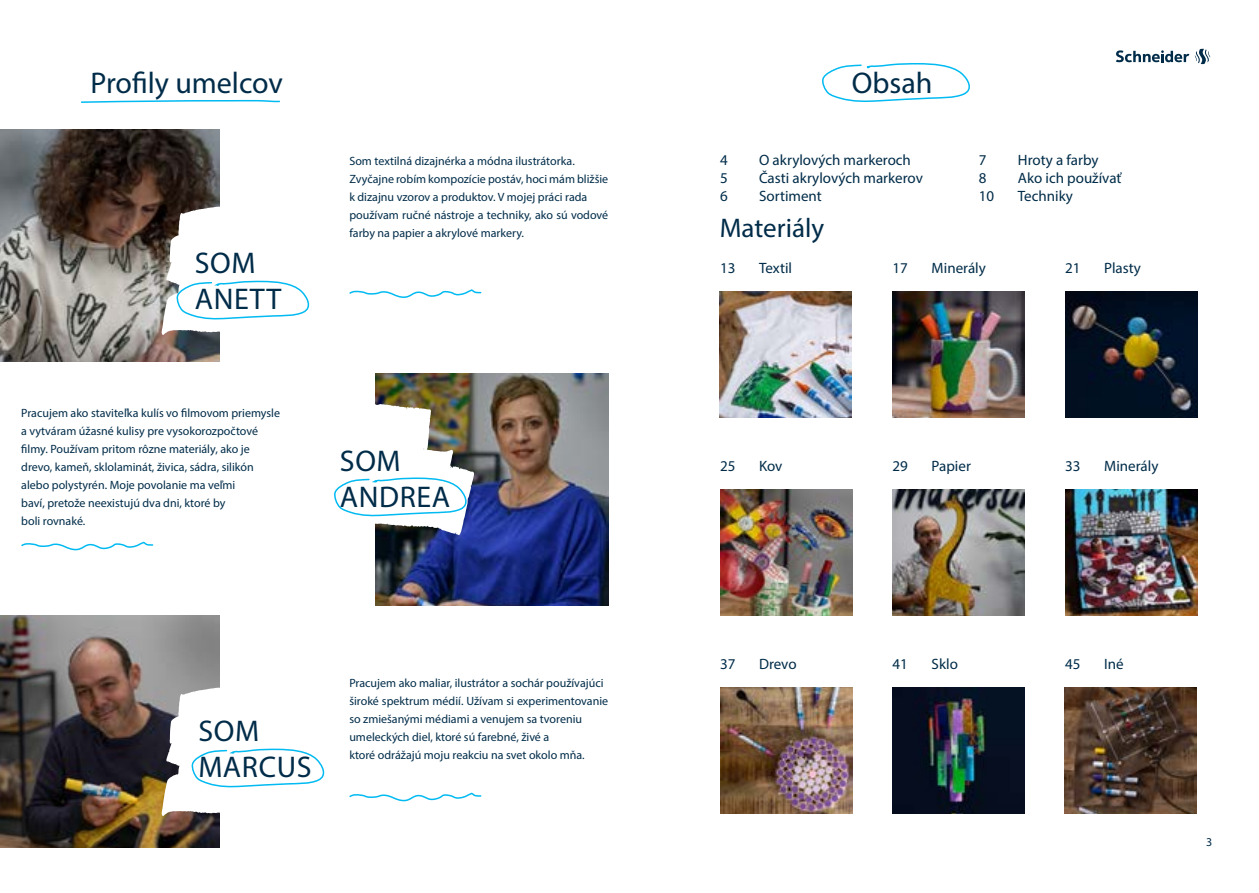
<style>
.page{position:relative;width:1259px;height:893px;background:#fff}
.page>*{position:absolute;margin:0;border:0;box-sizing:border-box;transform-origin:0 0}
.t1{font:30px/36px "Myriad Pro";letter-spacing:.02em;color:#002c49}
.t2{font:30px "Myriad Pro";color:#002c49}
.t3{font:27px "Myriad Pro";color:#002c49}
.t4{font:15px "Myriad Pro";color:#002c49}
.t5{font:12px/18px "Myriad Pro";color:#002c49}
</style>
<div class="page">
<svg style="left:349px;top:289px;width:133px;height:9px"></svg>
<svg style="left:349px;top:792px;width:133px;height:10px"></svg>
<svg style="left:21px;top:541px;width:133px;height:10px"></svg>
<img style="left:0;top:129px;width:220px;height:233px">
<img style="left:0;top:615px;width:220px;height:233px">
<img style="left:376px;top:373px;width:232px;height:233px">
<svg style="left:162px;top:206px;width:148px;height:134px"></svg>
<svg style="left:822px;top:63px;width:148px;height:39px"></svg>
<svg style="left:162px;top:687px;width:163px;height:134px"></svg>
<img style="left:334px;top:404px;width:140px;height:131px">
<svg style="left:80px;top:99px;width:200px;height:4px"></svg>
<img style="left:1065px;top:291px;width:132px;height:126px">
<img style="left:720px;top:687px;width:132px;height:126px">
<img style="left:892px;top:687px;width:132px;height:126px">
<img style="left:720px;top:489px;width:132px;height:126px">
<img style="left:892px;top:291px;width:132px;height:126px">
<img style="left:719px;top:291px;width:132px;height:126px">
<img style="left:892px;top:489px;width:132px;height:126px">
<img style="left:1064px;top:687px;width:132px;height:126px">
<img style="left:1065px;top:489px;width:132px;height:126px">
<svg style="left:1116px;top:49px;width:94px;height:15px"></svg>
<h1 class="t2" style="left:91px;top:65px;width:194px">Profily umelcov</h1>
<h1 class="t1" style="left:851px;top:65px;width:82px">Obsah</h1>
<p class="t5" style="left:349px;top:152px;width:260px">Som textilná dizajnérka a módna ilustrátorka.<br>Zvyčajne robím kompozície postáv, hoci mám bližšie k dizajnu vzorov a produktov. V mojej práci rada používam ručné nástroje a techniky, ako sú vodové farby na papier a akrylové markery.</p>
<p class="t4" style="left:720px;top:151px;width:9px">4</p>
<p class="t4" style="left:759px;top:151px;width:153px">O akrylových markeroch</p>
<p class="t4" style="left:720px;top:169px;width:9px">5</p>
<p class="t4" style="left:759px;top:169px;width:165px">Časti akrylových markerov</p>
<p class="t4" style="left:720px;top:187px;width:9px">6</p>
<p class="t4" style="left:759px;top:187px;width:64px">Sortiment</p>
<h2 class="t3" style="left:719px;top:212px;width:106px">Materiály</h2>
<p class="t4" style="left:979px;top:151px;width:9px">7</p>
<p class="t4" style="left:1018px;top:151px;width:82px">Hroty a farby</p>
<p class="t4" style="left:979px;top:169px;width:9px">8</p>
<p class="t4" style="left:1018px;top:169px;width:105px">Ako ich používať</p>
<p class="t4" style="left:979px;top:187px;width:17px">10</p>
<p class="t4" style="left:1018px;top:187px;width:57px">Techniky</p>
<h1 class="t1" style="left:195px;top:245px;width:88px">SOM<br>ANETT</h1>
<p class="t5" style="left:21px;top:404px;width:260px">Pracujem ako staviteľka kulís vo filmovom priemysle a vytváram úžasné kulisy pre vysokorozpočtové filmy. Používam pritom rôzne materiály, ako je drevo, kameň, sklolaminát, živica, sádra, silikón alebo polystyrén. Moje povolanie ma veľmi<br>baví, pretože neexistujú dva dni, ktoré by<br>boli rovnaké.</p>
<h1 class="t1" style="left:340px;top:443px;width:112px">SOM<br>ANDREA</h1>
<p class="t4" style="left:720px;top:259px;width:17px">13</p>
<p class="t4" style="left:759px;top:259px;width:35px">Textil</p>
<p class="t4" style="left:720px;top:457px;width:17px">25</p>
<p class="t4" style="left:759px;top:457px;width:25px">Kov</p>
<p class="t4" style="left:892px;top:259px;width:17px">17</p>
<p class="t4" style="left:931px;top:259px;width:56px">Minerály</p>
<p class="t4" style="left:892px;top:457px;width:17px">29</p>
<p class="t4" style="left:931px;top:457px;width:41px">Papier</p>
<p class="t4" style="left:1065px;top:259px;width:17px">21</p>
<p class="t4" style="left:1104px;top:259px;width:38px">Plasty</p>
<p class="t4" style="left:1065px;top:457px;width:17px">33</p>
<p class="t4" style="left:1104px;top:457px;width:56px">Minerály</p>
<h1 class="t1" style="left:198px;top:713px;width:115px">SOM<br>MARCUS</h1>
<p class="t5" style="left:349px;top:674px;width:260px">Pracujem ako maliar, ilustrátor a sochár používajúci široké spektrum médií. Užívam si experimentovanie so zmiešanými médiami a venujem sa tvoreniu umeleckých diel, ktoré sú farebné, živé a<br>ktoré odrážajú moju reakciu na svet okolo mňa.</p>
<p class="t4" style="left:720px;top:655px;width:17px">37</p>
<p class="t4" style="left:759px;top:655px;width:39px">Drevo</p>
<p class="t4" style="left:892px;top:655px;width:17px">41</p>
<p class="t4" style="left:931px;top:655px;width:28px">Sklo</p>
<p class="t4" style="left:1065px;top:655px;width:17px">45</p>
<p class="t4" style="left:1104px;top:655px;width:21px">Iné</p>
<p class="t5" style="left:1206px;top:833px;width:8px">3</p>
</div>
